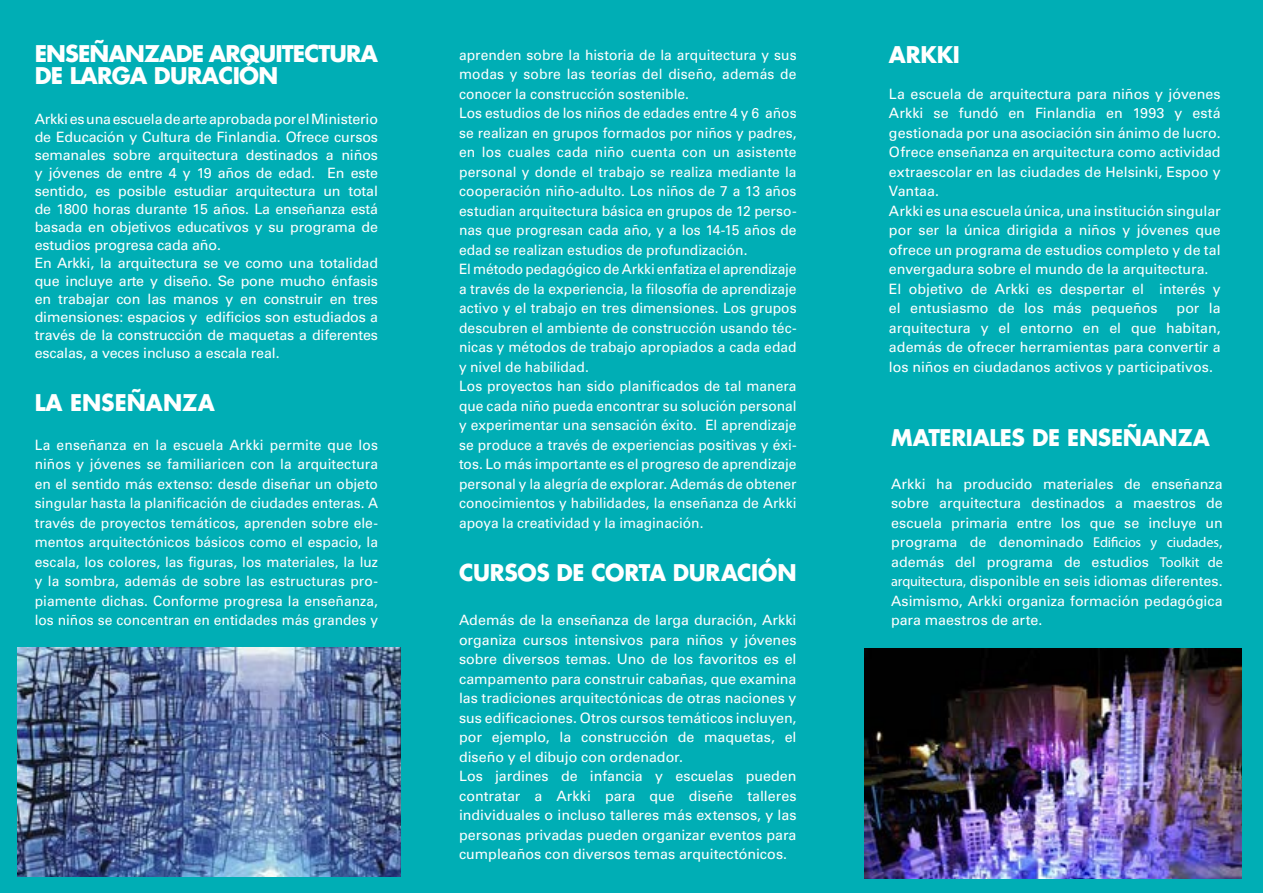
<style>
.page{position:relative;width:1263px;height:893px;background:#00aeb5}
.page>*{position:absolute;margin:0;border:0;box-sizing:border-box;transform-origin:0 0}
.t1{font:700 22.5px "Futura";letter-spacing:-.02em;color:#fff}
.t2{font:700 22.5px/21.6px "Futura";letter-spacing:-.04em;color:#fff}
.t3{font:700 22.5px "Futura";color:#fff}
.t4{font:14.25px/19.5px "Univers LT Std";color:#fff}
.s1{font-family:"Myriad Pro"}
</style>
<div class="page">
<img style="left:17px;top:647px;width:384px;height:230px">
<img style="left:865px;top:648px;width:376px;height:231px">
<h1 class="t2" style="left:35px;top:43px;width:345px">ENSEÑANZADE ARQUITECTURA<br>DE LARGA DURACIÓN</h1>
<p class="t4" style="left:35px;top:110px;width:345px;line-height:18px">Arkki es una escuela de arte aprobada por el Ministerio de Educación y Cultura de Finlandia. Ofrece cursos semanales sobre arquitectura destinados a niños y jóvenes de entre 4 y 19 años de edad. En este sentido, es posible estudiar arquitectura un total de 1800 horas durante 15 años. La enseñanza está basada en objetivos educativos y su programa de estudios progresa cada año.<br>En Arkki, la arquitectura se ve como una totalidad que incluye arte y diseño. Se pone mucho énfasis en trabajar con las manos y en construir en tres dimensiones: espacios y edificios son estudiados a través de la construcción de maquetas a diferentes escalas, a veces incluso a escala real.</p>
<h1 class="t3" style="left:35px;top:387px;width:181px">LA ENSEÑANZA</h1>
<p class="t4" style="left:35px;top:435px;width:345px;text-align:justify">La enseñanza en la escuela Arkki permite que los niños y jóvenes se familiaricen con la arquitectura en el sentido más extenso: desde diseñar un objeto singular hasta la planificación de ciudades enteras. A través de proyectos temáticos, aprenden sobre ele&shy;mentos arquitectónicos básicos como el espacio, la escala, los colores, las figuras, los materiales, la luz y la sombra, además de sobre las estructuras pro&shy;piamente dichas. Conforme progresa la enseñanza, los niños se concentran en entidades más grandes y</p>
<p class="t4" style="left:459px;top:45px;width:339px">aprenden sobre la historia de la arquitectura y sus modas y sobre las teorías del diseño, además de conocer la construcción sostenible.<br>Los estudios de los niños de edades entre 4 y 6 años se realizan en grupos formados por niños y padres, en los cuales cada niño cuenta con un asistente personal y donde el trabajo se realiza mediante la cooperación niño-adulto. Los niños de 7 a 13 años estudian arquitectura básica en grupos de 12 perso&shy;nas que progresan cada año, y a los 14-15 años de edad se realizan estudios de profundización.<br>El método pedagógico de Arkki enfatiza el aprendizaje a través de la experiencia, la filosofía de aprendizaje activo y el trabajo en tres dimensiones. Los grupos descubren el ambiente de construcción usando téc&shy;nicas y métodos de trabajo apropiados a cada edad y nivel de habilidad.<br>Los proyectos han sido planificados de tal manera que cada niño pueda encontrar su solución personal y experimentar una sensación éxito. El aprendizaje se produce a través de experiencias positivas y éxi&shy;tos. Lo más importante es el progreso de aprendizaje personal y la alegría de explorar. Además de obtener conocimientos y habilidades, la enseñanza de Arkki apoya la creatividad y la imaginación.</p>
<h1 class="t1" style="left:459px;top:558px;width:339px">CURSOS DE CORTA DURACIÓN</h1>
<p class="t4" style="left:459px;top:611px;width:339px">Además de la enseñanza de larga duración, Arkki organiza cursos intensivos para niños y jóvenes sobre diversos temas. Uno de los favoritos es el campamento para construir cabañas, que examina las tradiciones arquitectónicas de otras naciones y sus edificaciones. Otros cursos temáticos incluyen, por ejemplo, la construcción de maquetas, el diseño y el dibujo con ordenador.<br>Los jardines de infancia y escuelas pueden contratar a Arkki para que diseñe talleres individuales o incluso talleres más extensos, y las personas privadas pueden organizar eventos para cumpleaños con diversos temas arquitectónicos.</p>
<h1 class="t1" style="left:889px;top:39px;width:73px">ARKKI</h1>
<p class="t4" style="left:889px;top:84px;width:333px">La escuela de arquitectura para niños y jóvenes Arkki se fundó en Finlandia en 1993 y está gestionada por una asociación sin ánimo de lucro.<br>Ofrece enseñanza en arquitectura como actividad extraescolar en las ciudades de Helsinki, Espoo y Vantaa.<br>Arkki es una escuela única, una institución singular por ser la única dirigida a niños y jóvenes que ofrece un programa de estudios completo y de tal envergadura sobre el mundo de la arquitectura.<br>El objetivo de Arkki es despertar el interés y el entusiasmo de los más pequeños</p>
<p class="t4" style="left:889px;top:299px;width:333px;text-align:justify;text-indent:288px">por la arquitectura y el entorno en el que habitan, además de ofrecer herramientas para convertir a los niños en ciudadanos activos y participativos.</p>
<h1 class="t1" style="left:891px;top:423px;width:320px">MATERIALES DE ENSEÑANZA</h1>
<p class="t4" style="left:891px;top:474px;width:333px;text-align:justify">Arkki ha producido materiales de enseñanza sobre arquitectura destinados a maestros de escuela primaria entre los que se incluye un programa de denominado <span class="s1">Edificios y ciudades</span>, además del programa de estudios <span class="s1">Toolkit de arquitectura,</span> disponible en seis idiomas diferentes.<br>Asimismo, Arkki organiza formación pedagógica para maestros de arte.</p>
</div>
